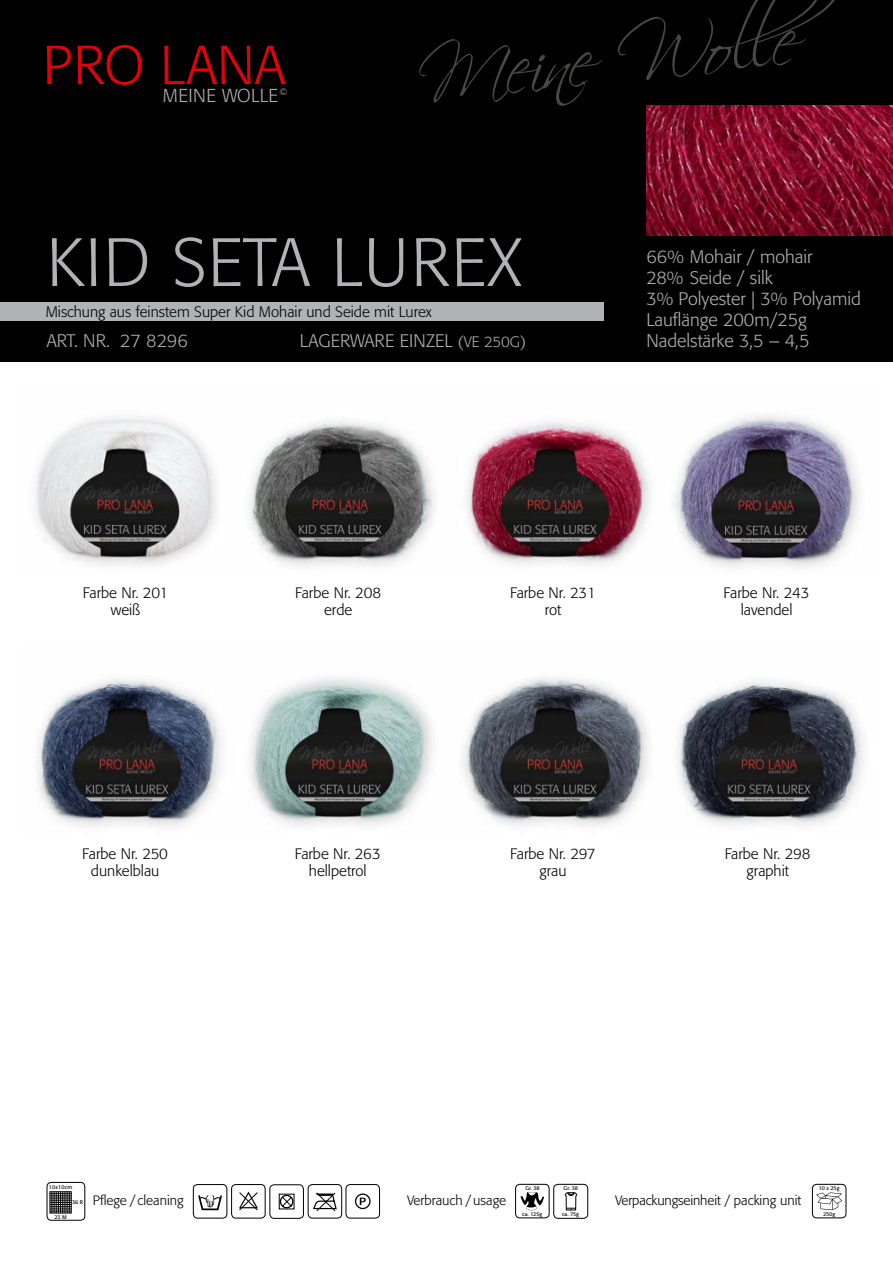
<style>
.page{position:relative;width:893px;height:1263px;background:#fff}
.page>*{position:absolute;margin:0;border:0;box-sizing:border-box;transform-origin:0 0}
.t1{font:300 67.5px "Formata";letter-spacing:.015em;color:#b1b2b3}
.t2{font:300 18.6px "Formata";letter-spacing:.01em;color:#b1b2b3}
.t3{font:300 18px "Formata";color:#b1b2b3}
.t4{font:300 15px "Formata";color:#000}
.t5{font:300 13.5px "Formata";color:#000}
.t6{font:5.4px "Formata";color:#000}
.t7{font:5.4px "Formata";letter-spacing:.05em;color:#000}
.s1{font-size:15px}
</style>
<div class="page">
<div style="left:50px;top:1191px;width:22px;height:22px;border:1px solid #000"></div>
<svg style="left:50px;top:1192px;width:21px;height:21px"></svg>
<div style="left:47px;top:1182px;width:38px;height:38px;border:1px solid #000;border-radius:4px"></div>
<svg style="left:816px;top:1192px;width:26px;height:18px"></svg>
<div style="left:812px;top:1184px;width:34px;height:34px;border:1px solid #000;border-radius:4px"></div>
<div style="left:0;top:0;width:893px;height:361px;background:#000"></div>
<svg style="left:47px;top:46px;width:24px;height:38px"></svg>
<svg style="left:78px;top:45px;width:64px;height:40px"></svg>
<svg style="left:164px;top:46px;width:121px;height:38px"></svg>
<svg style="left:419px;top:0;width:419px;height:106px"></svg>
<img style="left:646px;top:106px;width:247px;height:129px">
<div style="left:0;top:302px;width:603px;height:19px;background:#b1b2b3"></div>
<img style="left:34px;top:415px;width:826px;height:153px">
<img style="left:37px;top:678px;width:184px;height:149px">
<img style="left:250px;top:676px;width:614px;height:150px">
<svg style="left:239px;top:1191px;width:19px;height:20px"></svg>
<div style="left:231px;top:1184px;width:34px;height:34px;border:1px solid #000;border-radius:4px"></div>
<div style="left:279px;top:1194px;width:15px;height:15px;border:1px solid #000"></div>
<svg style="left:281px;top:1196px;width:12px;height:11px"></svg>
<div style="left:270px;top:1184px;width:34px;height:34px;border:1px solid #000;border-radius:4px"></div>
<div style="left:355px;top:1193px;width:16px;height:16px;border:1px solid #000;border-radius:50%"></div>
<svg style="left:360px;top:1197px;width:6px;height:8px"></svg>
<div style="left:346px;top:1184px;width:34px;height:34px;border:1px solid #000;border-radius:4px"></div>
<svg style="left:313px;top:1192px;width:24px;height:20px"></svg>
<div style="left:308px;top:1184px;width:34px;height:34px;border:1px solid #000;border-radius:4px"></div>
<svg style="left:198px;top:1195px;width:24px;height:15px"></svg>
<div style="left:193px;top:1184px;width:34px;height:34px;border:1px solid #000;border-radius:4px"></div>
<svg style="left:521px;top:1192px;width:23px;height:18px"></svg>
<div style="left:515px;top:1184px;width:34px;height:34px;border:1px solid #000;border-radius:4px"></div>
<svg style="left:565px;top:1192px;width:12px;height:18px"></svg>
<div style="left:553px;top:1184px;width:35px;height:34px;border:1px solid #000;border-radius:4px"></div>
<p class="t2" style="left:163px;top:85px;width:126px">MEINE WOLLE <sup>©</sup></p>
<p class="t1" style="left:47px;top:223px;width:476px">KID SETA LUREX</p>
<p class="t4" style="left:46px;top:303px;width:388px">Mischung aus feinstem Super Kid Mohair und Seide mit Lurex</p>
<p class="t3" style="left:47px;top:330px;width:143px">ART. NR. 27 8296</p>
<p class="t3" style="left:300px;top:330px;width:228px">LAGERWARE EINZEL <span class="s1">(VE 250G)</span></p>
<p class="t3" style="left:646px;top:246px;width:168px">66% Mohair / mohair</p>
<p class="t3" style="left:646px;top:267px;width:128px">28% Seide / silk</p>
<p class="t3" style="left:646px;top:288px;width:216px">3% Polyester | 3% Polyamid</p>
<p class="t3" style="left:646px;top:309px;width:162px">Lauflänge 200m/25g</p>
<p class="t3" style="left:646px;top:330px;width:165px">Nadelstärke 3,5 – 4,5</p>
<p class="t4" style="left:83px;top:584px;width:87px">Farbe Nr. 201</p>
<p class="t4" style="left:111px;top:601px;width:31px">weiß</p>
<p class="t4" style="left:295px;top:584px;width:87px">Farbe Nr. 208</p>
<p class="t4" style="left:324px;top:601px;width:30px">erde</p>
<p class="t4" style="left:510px;top:584px;width:87px">Farbe Nr. 231</p>
<p class="t4" style="left:545px;top:601px;width:18px">rot</p>
<p class="t4" style="left:724px;top:584px;width:87px">Farbe Nr. 243</p>
<p class="t4" style="left:741px;top:601px;width:53px">lavendel</p>
<p class="t4" style="left:82px;top:845px;width:87px">Farbe Nr. 250</p>
<p class="t4" style="left:91px;top:862px;width:70px">dunkelblau</p>
<p class="t4" style="left:295px;top:845px;width:87px">Farbe Nr. 263</p>
<p class="t4" style="left:510px;top:845px;width:87px">Farbe Nr. 297</p>
<p class="t4" style="left:725px;top:845px;width:87px">Farbe Nr. 298</p>
<p class="t4" style="left:309px;top:862px;width:59px">hellpetrol</p>
<p class="t4" style="left:539px;top:862px;width:29px">grau</p>
<p class="t4" style="left:746px;top:862px;width:44px">graphit</p>
<p class="t7" style="left:49px;top:1184px;width:25px">10x10cm</p>
<p class="t6" style="left:819px;top:1185px;width:22px">10 x 25g</p>
<p class="t6" style="left:525px;top:1185px;width:16px">Gr. 38</p>
<p class="t6" style="left:564px;top:1185px;width:16px">Gr. 38</p>
<p class="t6" style="left:72px;top:1198px;width:13px">36 R</p>
<p class="t6" style="left:54px;top:1213px;width:14px">23 M</p>
<p class="t5" style="left:93px;top:1193px;width:93px">Pflege / cleaning</p>
<p class="t5" style="left:407px;top:1192px;width:101px">Verbrauch / usage</p>
<p class="t6" style="left:522px;top:1210px;width:22px">ca. 125g</p>
<p class="t6" style="left:562px;top:1210px;width:18px">ca. 75g</p>
<p class="t5" style="left:615px;top:1192px;width:187px">Verpackungseinheit / packing unit</p>
<p class="t6" style="left:823px;top:1210px;width:14px">250g</p>
</div>
